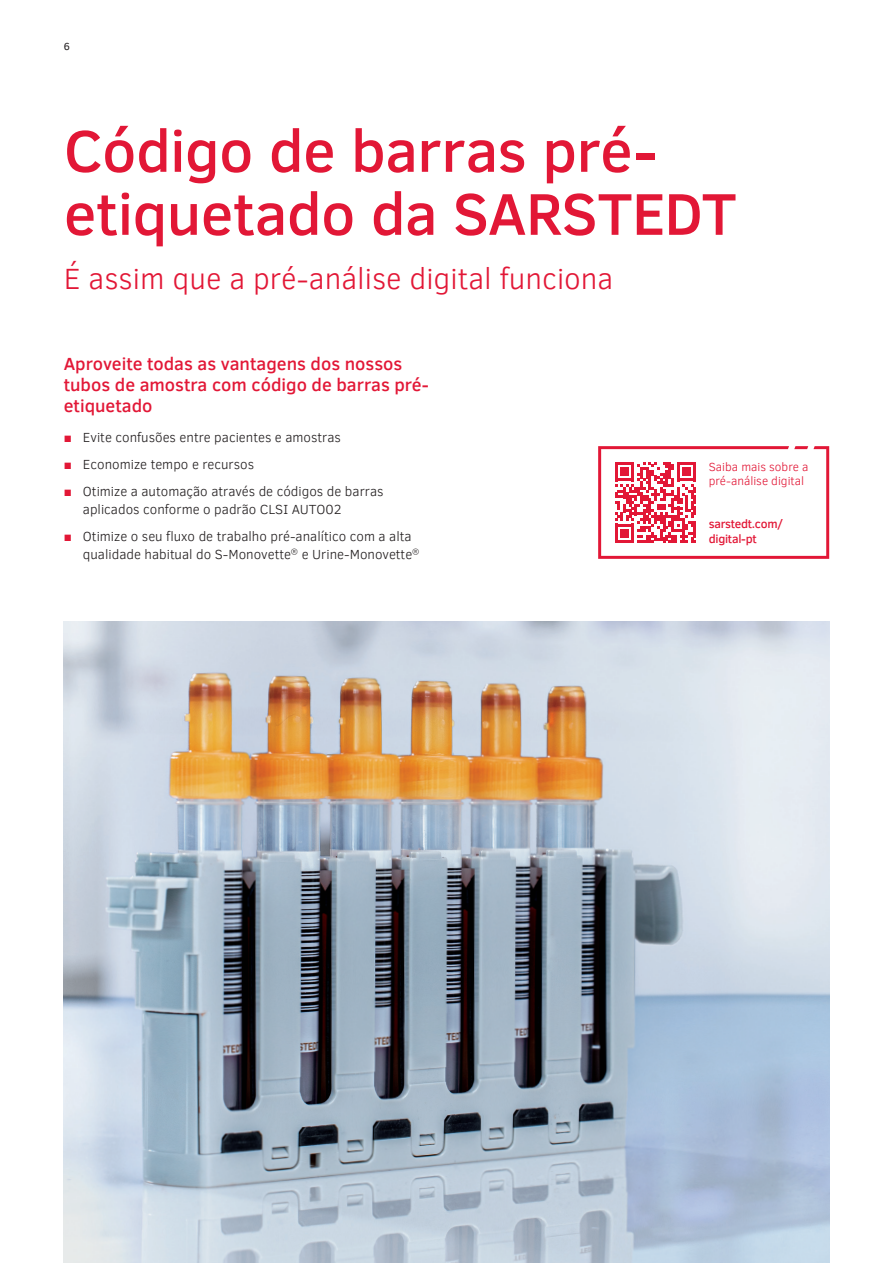
<style>
.page{position:relative;width:893px;height:1263px;background:#fff}
.page>*{position:absolute;margin:0;border:0;box-sizing:border-box;transform-origin:0 0}
.t1{font:500 60px/63px "Clear Sans";letter-spacing:-.01em;color:#e21736}
.t2{font:300 30px "Clear Sans";color:#e21736}
.t3{font:500 18px/21px "Clear Sans";color:#e21736}
.t4{font:300 13.5px/18px "Clear Sans";color:#231f20}
.t5{font:300 12px/14.4px "Clear Sans";color:#e21736}
.t6{font:500 12px/14.4px "Clear Sans";letter-spacing:-.02em;color:#e21736}
.t7{font:10.5px "Clear Sans";color:#231f20}
.s1{font-weight:400;color:#e21736}
</style>
<div class="page">
<img style="left:64px;top:622px;width:765px;height:641px">
<svg style="left:598px;top:446px;width:231px;height:113px"></svg>
<p class="t7" style="left:64px;top:39px;width:8px">6</p>
<h1 class="t1" style="left:64px;top:118px;width:674px">Código de barras pré&shy;etiquetado da SARSTEDT</h1>
<h2 class="t2" style="left:64px;top:259px;width:551px">É assim que a pré-análise digital funciona</h2>
<h3 class="t3" style="left:64px;top:353px;width:367px">Aproveite todas as vantagens dos nossos tubos de amostra com código de barras pré&shy;etiquetado</h3>
<p class="t4" style="left:64px;top:428px;width:279px"><span class="s1">■</span> Evite confusões entre pacientes e amostras</p>
<p class="t4" style="left:64px;top:455px;width:192px"><span class="s1">■</span> Economize tempo e recursos</p>
<p class="t4" style="left:83px;top:482px;width:302px;text-indent:-19px"><span class="s1">■</span> Otimize a automação através de códigos de barras aplicados conforme o padrão CLSI AUTO02</p>
<p class="t4" style="left:83px;top:527px;width:338px;text-indent:-19px"><span class="s1">■</span> Otimize o seu fluxo de trabalho pré-analítico com a alta qualidade habitual do S-Monovette<sup>®</sup> e Urine-Monovette<sup>®</sup></p>
<p class="t5" style="left:709px;top:459px;width:101px">Saiba mais sobre a pré-análise digital</p>
<p class="t6" style="left:709px;top:517px;width:76px">sarstedt.com/ digital-pt</p>
</div>
